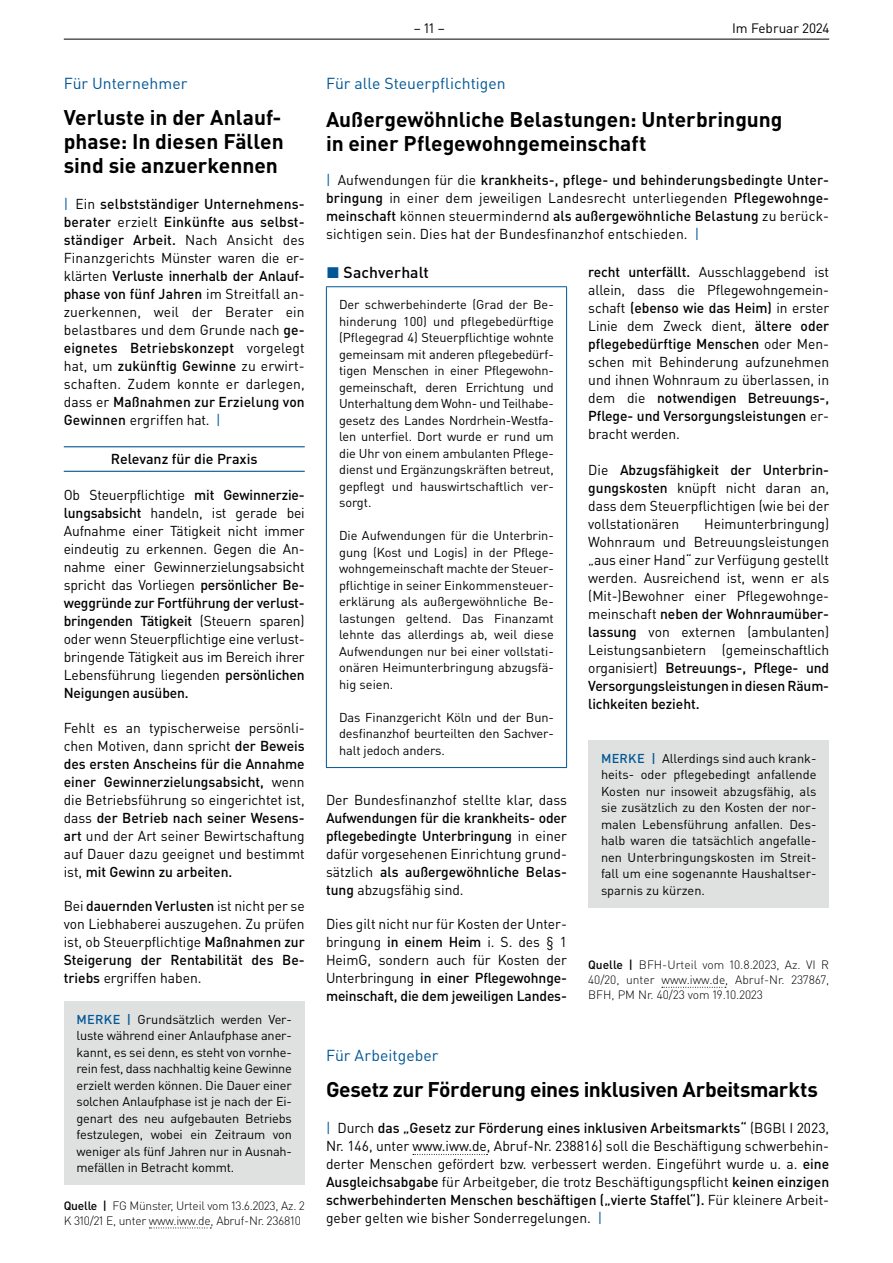
<style>
.page{position:relative;width:893px;height:1263px;background:#fff}
.page>*{position:absolute;margin:0;border:0;box-sizing:border-box;transform-origin:0 0}
.t1{font:700 21px/24px "DIN Pro";letter-spacing:-.005em;color:#000001}
.t2{font:15.75px "DIN Pro";color:#015695}
.t3{font:500 15.75px "DIN Pro";letter-spacing:.005em;color:#000001}
.t4{font:14.25px/18px "DIN Pro";color:#000001;text-align:justify}
.t5{font:500 14.25px/18px "DIN Pro";color:#000001;text-align:justify}
.t6{font:13.5px "DIN Pro";color:#000001}
.t7{font:12.75px/16.5px "DIN Pro";letter-spacing:-.005em;color:#000001;text-align:justify}
.t8{font:300 12px/15px "DIN Pro";color:#000001;text-align:justify}
.t9{font:300 12px/15px "DIN Pro";letter-spacing:-.02em;color:#000001}
.s1{color:#015695}
.s2{font-weight:500}
.s3{font-weight:500;color:#015695}
.s4{font-weight:400}
</style>
<div class="page">
<hr style="left:64px;top:39px;width:765px;height:1px;background:#000001">
<hr style="left:326px;top:286px;width:241px;height:1px;background:#015695">
<hr style="left:326px;top:287px;width:1px;height:480px;background:#015695">
<hr style="left:566px;top:287px;width:1px;height:480px;background:#015695">
<hr style="left:326px;top:767px;width:241px;height:1px;background:#015695">
<svg style="left:662px;top:987px;width:64px;height:1px"></svg>
<div style="left:588px;top:740px;width:241px;height:168px;background:#dfe1e1"></div>
<hr style="left:64px;top:446px;width:241px;height:1px;background:#015695">
<hr style="left:64px;top:471px;width:241px;height:1px;background:#015695">
<svg style="left:149px;top:1227px;width:62px;height:1px"></svg>
<div style="left:64px;top:1001px;width:241px;height:184px;background:#dfe1e1"></div>
<svg style="left:413px;top:1154px;width:75px;height:1px"></svg>
<p class="t2" style="left:64px;top:73px;width:125px">Für Unternehmer</p>
<h1 class="t1" style="left:64px;top:105px;width:221px;text-align:justify">Verluste in der Anlauf&shy;phase: In diesen Fällen sind sie anzuerkennen</h1>
<p class="t4" style="left:64px;top:195px;width:242px"><span class="s1">|</span> Ein <span class="s2">selbstständiger Unternehmens&shy;berater</span> erzielt <span class="s2">Einkünfte aus selbst&shy;ständiger Arbeit.</span> Nach Ansicht des Finanzgerichts Münster waren die er&shy;klärten <span class="s2">Verluste innerhalb der Anlauf&shy;phase von fünf Jahren</span> im Streitfall an&shy;zuerkennen, weil der Berater ein belastbares und dem Grunde nach <span class="s2">ge&shy;eignetes Betriebskonzept</span> vorgelegt hat, um <span class="s2">zukünftig Gewinne</span> zu erwirt&shy;schaften. Zudem konnte er darlegen, dass er <span class="s2">Maßnahmen zur Erzielung von Gewinnen</span> ergriffen hat. <span class="s1">|</span></p>
<p class="t5" style="left:111px;top:450px;width:148px">Relevanz für die Praxis</p>
<p class="t4" style="left:64px;top:486px;width:242px">Ob Steuerpflichtige <span class="s2">mit Gewinnerzie&shy;lungsabsicht</span> handeln, ist gerade bei Aufnahme einer Tätigkeit nicht immer eindeutig zu erkennen. Gegen die An&shy;nahme einer Gewinnerzielungsabsicht spricht das Vorliegen <span class="s2">persönlicher Be&shy;weggründe zur Fortführung der verlust&shy;bringenden Tätigkeit</span> (Steuern sparen) oder wenn Steuerpflichtige eine verlust&shy;bringende Tätigkeit aus im Bereich ihrer Lebensführung liegenden <span class="s2">persönlichen Neigungen ausüben.</span></p>
<p class="t4" style="left:64px;top:718px;width:242px">Fehlt es an typischerweise persönli&shy;chen Motiven, dann spricht <span class="s2">der Beweis des ersten Anscheins für die Annahme einer Gewinnerzielungsabsicht,</span> wenn die Betriebsführung so eingerichtet ist, dass <span class="s2">der Betrieb nach seiner Wesens&shy;art</span> und der Art seiner Bewirtschaftung auf Dauer dazu geeignet und bestimmt ist, <span class="s2">mit Gewinn zu arbeiten.</span></p>
<p class="t4" style="left:64px;top:897px;width:242px">Bei <span class="s2">dauernden Verlusten</span> ist nicht per se von Liebhaberei auszugehen. Zu prüfen ist, ob Steuerpflichtige <span class="s2">Maßnahmen zur Steigerung der Rentabilität des Be&shy;triebs</span> ergriffen haben.</p>
<p class="t7" style="left:77px;top:1010px;width:217px"><span class="s3">MERKE |</span> Grundsätzlich werden Ver&shy;luste während einer Anlaufphase aner&shy;kannt, es sei denn, es steht von vornhe&shy;rein fest, dass nachhaltig keine Gewinne erzielt werden können. Die Dauer einer solchen Anlaufphase ist je nach der Ei&shy;genart des neu aufgebauten Betriebs festzulegen, wobei ein Zeitraum von weniger als fünf Jahren nur in Ausnah&shy;mefällen in Betracht kommt.</p>
<p class="t9" style="left:64px;top:1197px;width:242px"><span class="s2">Quelle |</span> FG Münster, Urteil vom 13.6.2023, Az. 2<br>K 310/21 E, unter www.iww.de, Abruf-Nr. 236810</p>
<p class="t6" style="left:414px;top:19px;width:32px">– 11 –</p>
<p class="t6" style="left:732px;top:19px;width:99px">Im Februar 2024</p>
<p class="t2" style="left:326px;top:73px;width:181px">Für alle Steuerpflichtigen</p>
<h1 class="t1" style="left:326px;top:106px;width:458px">Außergewöhnliche Belastungen: Unterbringung in einer Pflegewohngemeinschaft</h1>
<p class="t4" style="left:326px;top:171px;width:505px"><span class="s1">|</span> Aufwendungen für die <span class="s2">krankheits-, pflege- und behinderungsbedingte Unter&shy;bringung</span> in einer dem jeweiligen Landesrecht unterliegenden <span class="s2">Pflegewohnge&shy;meinschaft</span> können steuermindernd <span class="s2">als außergewöhnliche Belastung</span> zu berück&shy;sichtigen sein. Dies hat der Bundesfinanzhof entschieden. <span class="s1">|</span></p>
<p class="t3" style="left:326px;top:262px;width:104px"><span class="s1">◼</span> Sachverhalt</p>
<p class="t7" style="left:339px;top:296px;width:216px">Der schwerbehinderte (Grad der Be&shy;hinderung 100) und pflegebedürftige (Pflegegrad 4) Steuerpflichtige wohnte gemeinsam mit anderen pflegebedürf&shy;tigen Menschen in einer Pflegewohn&shy;gemeinschaft, deren Errichtung und Unterhaltung dem Wohn- und Teilhabe&shy;gesetz des Landes Nordrhein-Westfa&shy;len unterfiel. Dort wurde er rund um die Uhr von einem ambulanten Pflege&shy;dienst und Ergänzungskräften betreut, gepflegt und hauswirtschaftlich ver&shy;sorgt.</p>
<p class="t7" style="left:339px;top:527px;width:216px">Die Aufwendungen für die Unterbrin&shy;gung (Kost und Logis) in der Pflege&shy;wohngemeinschaft machte der Steuer&shy;pflichtige in seiner Einkommensteuer&shy;erklärung als außergewöhnliche Be&shy;lastungen geltend. Das Finanzamt lehnte das allerdings ab, weil diese Aufwendungen nur bei einer vollstati&shy;onären Heimunterbringung abzugsfä&shy;hig seien.</p>
<p class="t7" style="left:339px;top:708px;width:216px">Das Finanzgericht Köln und der Bun&shy;desfinanzhof beurteilten den Sachver&shy;halt jedoch anders.</p>
<p class="t4" style="left:326px;top:790px;width:242px">Der Bundesfinanzhof stellte klar, dass</p>
<p class="t5" style="left:326px;top:808px;width:242px">Aufwendungen für die krankheits- oder pflegebedingte Unterbringung <span class="s4">in einer dafür vorgesehenen Einrichtung grund&shy;sätzlich</span> als außergewöhnliche Belas&shy;tung <span class="s4">abzugsfähig sind.</span></p>
<p class="t4" style="left:326px;top:915px;width:242px">Dies gilt nicht nur für Kosten der Unter&shy;bringung <span class="s2">in einem Heim</span> i. S. des § 1<br>HeimG, sondern auch für Kosten der Unterbringung <span class="s2">in einer Pflegewohnge&shy;meinschaft, die dem jeweiligen Landes-</span></p>
<p class="t4" style="left:588px;top:262px;width:242px"><span class="s2">recht unterfällt.</span> Ausschlaggebend ist allein, dass die Pflegewohngemein&shy;schaft <span class="s2">(ebenso wie das Heim)</span> in erster Linie dem Zweck dient, <span class="s2">ältere oder pflegebedürftige Menschen</span> oder Men&shy;schen mit Behinderung aufzunehmen und ihnen Wohnraum zu überlassen, in dem die <span class="s2">notwendigen Betreuungs-, Pflege- und Versorgungsleistungen</span> er&shy;bracht werden.</p>
<p class="t4" style="left:588px;top:460px;width:242px">Die <span class="s2">Abzugsfähigkeit der Unterbrin&shy;gungskosten</span> knüpft nicht daran an, dass dem Steuerpflichtigen (wie bei der vollstationären</p>
<p class="t4" style="left:588px;top:514px;width:242px;text-indent:116px">Heimunterbringung)<br>Wohnraum und Betreuungsleistungen „aus einer Hand“ zur Verfügung gestellt werden. Ausreichend ist, wenn er als (Mit-)Bewohner einer Pflegewohnge&shy;meinschaft <span class="s2">neben der Wohnraumüber&shy;lassung</span> von externen (ambulanten)<br>Leistungsanbietern (gemeinschaftlich organisiert) <span class="s2">Betreuungs-, Pflege- und Versorgungsleistungen in diesen Räum&shy;lichkeiten bezieht.</span></p>
<p class="t7" style="left:601px;top:750px;width:217px"><span class="s3">MERKE |</span> Allerdings sind auch krank&shy;heits- oder pflegebedingt anfallende Kosten nur insoweit abzugsfähig, als sie zusätzlich zu den Kosten der nor&shy;malen Lebensführung anfallen. Des&shy;halb waren die tatsächlich angefalle&shy;nen Unterbringungskosten im Streit&shy;fall um eine sogenannte Haushaltser&shy;sparnis zu kürzen.</p>
<p class="t8" style="left:588px;top:957px;width:242px"><span class="s2">Quelle |</span> BFH-Urteil vom 10.8.2023, Az. VI R 40/20, unter www.iww.de, Abruf-Nr. 237867, BFH, PM Nr. 40/23 vom 19.10.2023</p>
<p class="t2" style="left:326px;top:1045px;width:114px">Für Arbeitgeber</p>
<h1 class="t1" style="left:326px;top:1077px;width:493px">Gesetz zur Förderung eines inklusiven Arbeitsmarkts</h1>
<p class="t4" style="left:326px;top:1119px;width:505px"><span class="s1">|</span> Durch <span class="s2">das „Gesetz zur Förderung eines inklusiven Arbeitsmarkts“</span> (BGBl I 2023, Nr. 146, unter www.iww.de, Abruf-Nr. 238816) soll die Beschäftigung schwerbehin&shy;derter Menschen gefördert bzw. verbessert werden. Eingeführt wurde u. a. <span class="s2">eine Ausgleichsabgabe</span> für Arbeitgeber, die trotz Beschäftigungspflicht <span class="s2">keinen einzigen schwerbehinderten Menschen beschäftigen („vierte Staffel“).</span> Für kleinere Arbeit&shy;geber gelten wie bisher Sonderregelungen. <span class="s1">|</span></p>
</div>
